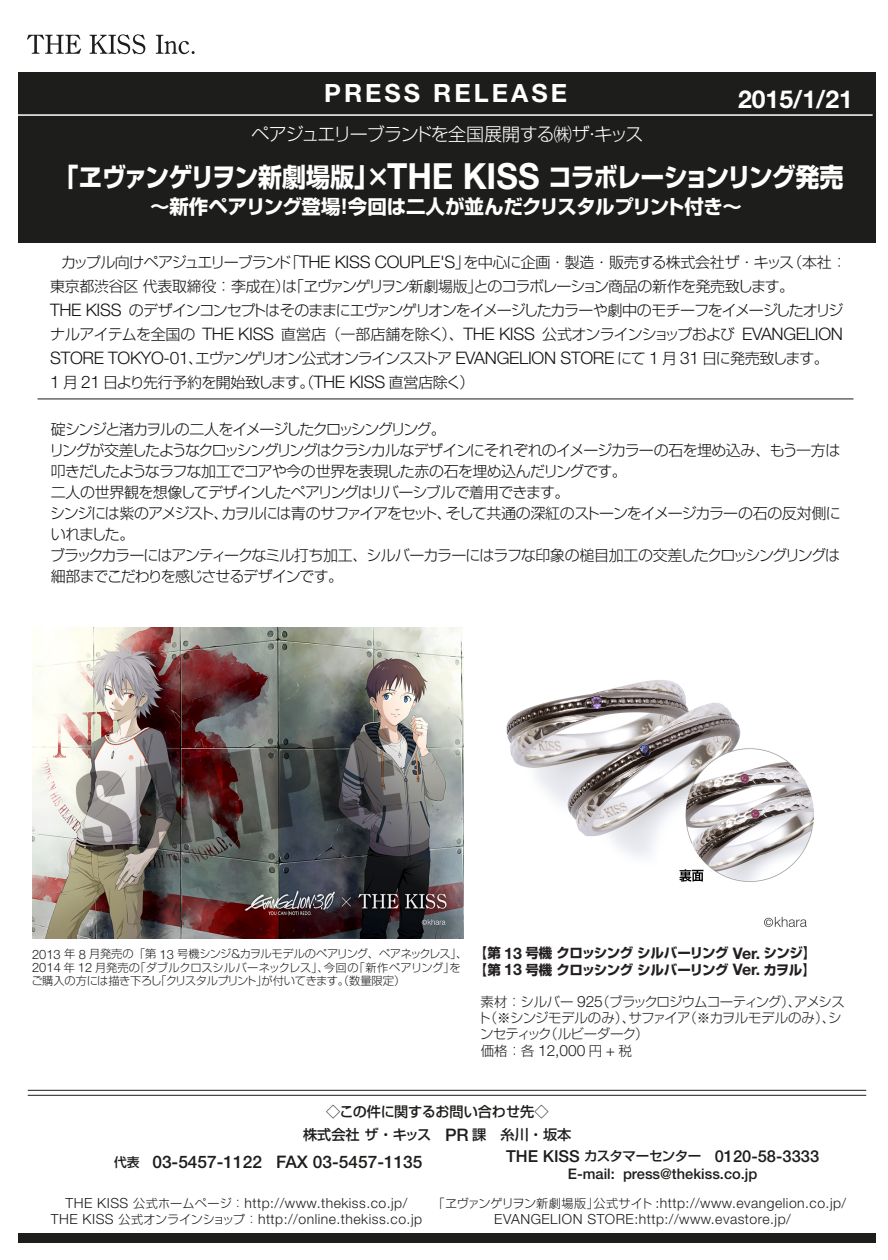
<style>
.page{position:relative;width:888px;height:1260px;background:#fff}
.page>*{position:absolute;margin:0;border:0;box-sizing:border-box;transform-origin:0 0}
.t1{font:700 26.1px "Shin Go Pr 6";letter-spacing:-.035em;color:#fff;scale:.92 1}
.t2{font:700 25.2px "Helvetica Neue LT Std";letter-spacing:.12em;color:#fff}
.t3{font:700 24.75px "Helvetica Neue LT Std";color:#fff}
.t4{font:700 19.5px "Shin Go Pr 6";letter-spacing:-.02em;color:#fff}
.t5{font:300 18px "Shin Go Pr 6";letter-spacing:-.065em;color:#fff}
.t6{font:500 17.25px "Helvetica Neue LT Std";color:#1d1d1b}
.t7{font:500 16.5px "Helvetica Neue LT Std";color:#1d1d1b}
.t8{font:300 15.45px "Helvetica Neue LT Std";color:#231f20}
.t9{font:300 15px/21px "Shin Go Pr 6";letter-spacing:-.065em;color:#141312}
.t10{font:500 14.7px "Helvetica Neue LT Std";color:#1d1d1b}
.t11{font:500 14.1px/22.8px "Shin Go Pr 6";letter-spacing:-.01em;color:#1d1d1b;text-align:center}
.t12{font:300 13.95px/16.2px "Helvetica Neue LT Std";letter-spacing:.035em;color:#1d1d1b;text-align:center}
.t13{font:300 13.5px/16.2px "Shin Go Pr 6";letter-spacing:-.055em;color:#231f20}
.t14{font:700 13.5px/16.2px "Shin Go Pr 6";letter-spacing:-.035em;color:#231f20}
.t15{font:300 11.25px/13.5px "Shin Go Pr 6";letter-spacing:-.03em;color:#231f20}
.s1{font-family:"Helvetica Neue LT Std";font-size:36.15px}
.s2{font-family:"Helvetica Neue LT Std";font-size:17.25px}
.s3{font-family:"Helvetica Neue LT Std";font-size:12.9px}
.s4{font-family:"Helvetica Neue LT Std";font-size:15.9px}
.s5{font-family:"Helvetica Neue LT Std";font-size:15.45px}
.s6{font-family:"Shin Go Pr 6";font-size:13.5px}
.s7{font-family:"Shin Go Pr 6";font-size:12.75px}
.s8{font-family:"Shin Go Pr 6";font-size:12.15px}
</style>
<div class="page">
<div style="left:18px;top:73px;width:858px;height:170px;background:#1d1d1b"></div>
<div style="left:18px;top:1233px;width:858px;height:10px;background:#1d1d1b"></div>
<hr style="left:28px;top:1090px;width:838px;height:1px;background:#1d1d1b">
<hr style="left:37px;top:399px;width:816px;height:1px;background:#1d1d1b">
<hr style="left:28px;top:1095px;width:838px;height:1px;background:#1d1d1b">
<hr style="left:15px;top:114px;width:858px;height:2px;background:#fff">
<svg style="left:27px;top:35px;width:54px;height:19px"></svg>
<svg style="left:90px;top:34px;width:55px;height:20px"></svg>
<svg style="left:156px;top:35px;width:39px;height:19px"></svg>
<img style="left:32px;top:628px;width:432px;height:310px">
<img style="left:506px;top:680px;width:308px;height:247px">
<h2 class="t2" style="left:324px;top:77px;width:244px">PRESS RELEASE</h2>
<p class="t5" style="left:251px;top:119px;width:394px">ペアジュエリーブランドを全国展開する㈱ザ・キッス</p>
<h3 class="t3" style="left:738px;top:84px;width:116px">2015/1/21</h3>
<h1 class="t1" style="left:55px;top:156px;width:859px">「ヱヴァンゲリヲン新劇場版」×<span class="s1">THE KISS</span> コラボレーションリング発売</h1>
<h3 class="t4" style="left:150px;top:191px;width:593px">～新作ペアリング登場！今回は二人が並んだクリスタルプリント付き～</h3>
<p class="t9" style="left:50px;top:249px;width:798px;line-height:24px;text-indent:11px">カップル向けペアジュエリーブランド「<span class="s2">THE KISS COUPLE'S</span>」を中心に企画・製造・販売する株式会社ザ・キッス（本社：東京都渋谷区代表取締役：李成在）は「ヱヴァンゲリヲン新劇場版」とのコラボレーション商品の新作を発売致します。<br><span class="s2">THE KISS</span> のデザインコンセプトはそのままにエヴァンゲリオンをイメージしたカラーや劇中のモチーフをイメージしたオリジナルアイテムを全国の <span class="s2">THE KISS</span> 直営店（一部店舗を除く）、<span class="s2">THE KISS</span> 公式オンラインショップおよび <span class="s2">EVANGELION STORE TOKYO-01</span>、エヴァンゲリオン公式オンラインスストア <span class="s2">EVANGELION STORE</span> にて <span class="s2">1</span> 月 <span class="s2">31</span> 日に発売致します。<br><span class="s2">1</span> 月 <span class="s2">21</span> 日より先行予約を開始致します（。<span class="s2">THE KISS</span> 直営店除く）</p>
<p class="t9" style="left:50px;top:418px;width:793px">碇シンジと渚カヲルの二人をイメージしたクロッシングリング。<br>リングが交差したようなクロッシングリングはクラシカルなデザインにそれぞれのイメージカラーの石を埋め込み、もう一方は叩きだしたようなラフな加工でコアや今の世界を表現した赤の石を埋め込んだリングです。<br>二人の世界観を想像してデザインしたペアリングはリバーシブルで着用できます。<br>シンジには紫のアメジスト、カヲルには青のサファイアをセット、そして共通の深紅のストーンをイメージカラーの石の反対側にいれました。<br>ブラックカラーにはアンティークなミル打ち加工、シルバーカラーにはラフな印象の槌目加工の交差したクロッシングリングは細部までこだわりを感じさせるデザインです。</p>
<p class="t15" style="left:31px;top:946px;width:437px"><span class="s3">2013</span> 年 <span class="s3">8</span> 月発売の「第 <span class="s3">13</span> 号機シンジ＆カヲルモデルのペアリング、ペアネックレス」、<br><span class="s3">2014</span> 年 <span class="s3">12</span> 月発売の「ダブルクロスシルバーネックレス」、今回の「新作ペアリング」をご購入の方には描き下ろし「クリスタルプリント」が付いてきます。（数量限定）</p>
<p class="t14" style="left:474px;top:945px;width:344px">【第 <span class="s4">13</span> 号機クロッシングシルバーリング <span class="s4">Ver.</span> シンジ】【第 <span class="s4">13</span> 号機クロッシングシルバーリング <span class="s4">Ver.</span> カヲル】</p>
<p class="t13" style="left:478px;top:993px;width:369px">素材：シルバー <span class="s5">925</span>（ブラックロジウムコーティング）、アメシスト（※シンジモデルのみ）、サファイア（※カヲルモデルのみ）、シンセティック（ルビーダーク）</p>
<p class="t8" style="left:481px;top:1041px;width:153px"><span class="s6">価格：各</span> 12,000 <span class="s6">円</span> + <span class="s6">税</span></p>
<p class="t11" style="left:303px;top:1100px;width:270px">◇この件に関するお問い合わせ先◇<br>株式会社ザ・キッス <span class="s2">PR</span> 課 糸川・坂本</p>
<p class="t6" style="left:114px;top:1152px;width:310px"><span class="s7">代表</span> 03-5457-1122 FAX 03-5457-1135</p>
<p class="t7" style="left:506px;top:1146px;width:315px">THE KISS <span class="s6">カスタマーセンター</span> 0120-58-3333</p>
<p class="t10" style="left:568px;top:1165px;width:191px">E-mail: press@thekiss.co.jp</p>
<p class="t12" style="left:51px;top:1195px;width:373px">THE KISS <span class="s8">公式ホームページ：</span>http://www.thekiss.co.jp/<br>THE KISS <span class="s8">公式オンラインショップ：</span>http://online.thekiss.co.jp</p>
<p class="t12" style="left:433px;top:1195px;width:415px"><span class="s8">「ヱヴァンゲリヲン新劇場版」公式サイト</span> :http://www.evangelion.co.jp/<br>EVANGELION STORE:http://www.evastore.jp/</p>
</div>
